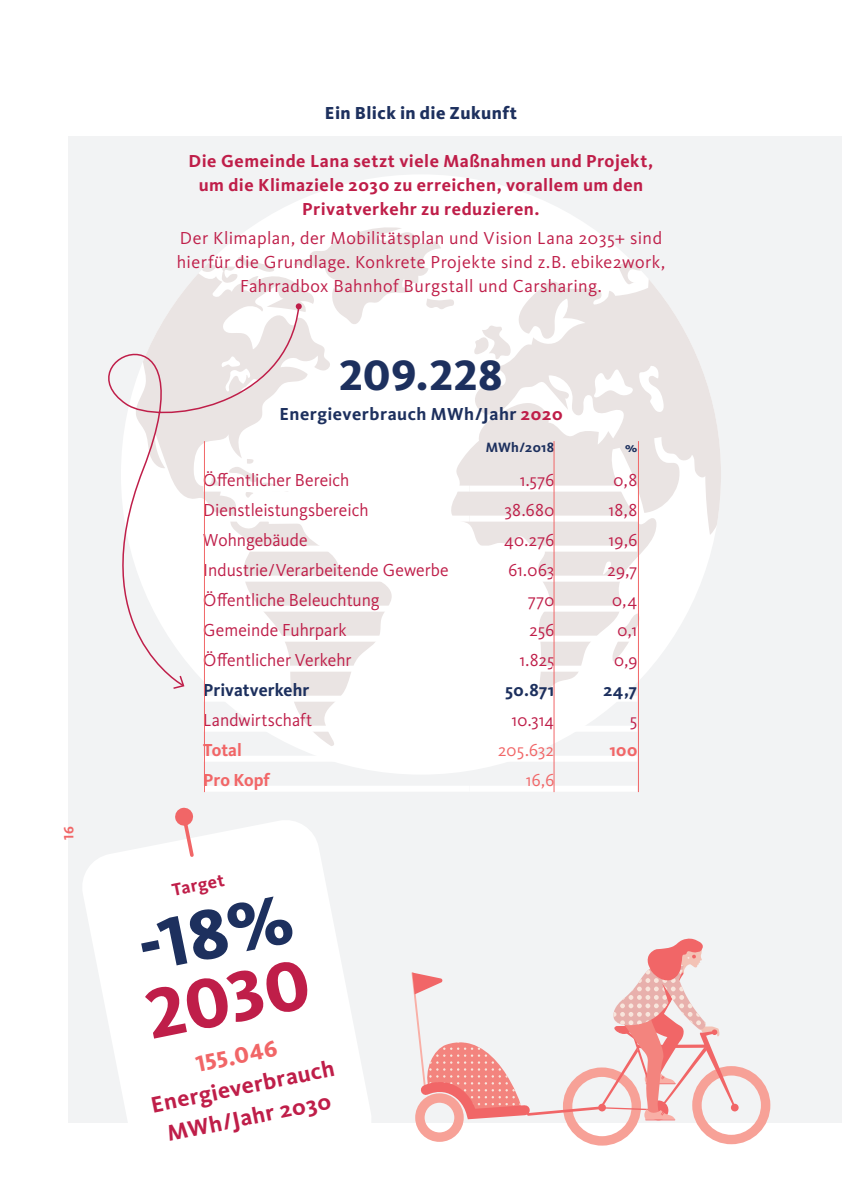
<style>
.page{position:relative;width:842px;height:1191px;background:#fff}
.page>*{position:absolute;margin:0;border:0;box-sizing:border-box;transform-origin:0 0}
.t1{font:800 72.4px "Kievit OT";color:#1d305e}
.t2{font:800 72.4px "Kievit OT";color:#bf1e49}
.t3{font:800 44px "Kievit OT";letter-spacing:.025em;color:#1d305e}
.t4{font:700 23.2px/31px "Kievit OT";color:#bf1e49;text-align:center}
.t5{font:800 23.2px "Kievit OT";color:#f16667}
.t6{font:18px/30px "Kievit OT";letter-spacing:.015em;color:#bf1e49;text-align:center}
.t7{font:700 18px/24px "Kievit OT";letter-spacing:.03em;color:#bf1e49;text-align:center}
.t8{font:700 18px "Kievit OT";letter-spacing:.025em;color:#1d305e}
.t9{font:800 18px "Kievit OT";letter-spacing:.025em;color:#1d305e}
.t10{font:700 18px/30px "Kievit OT";color:#f16667}
.t11{font:700 18px "Kievit OT";color:#1d305e}
.t12{font:18px/30px "Kievit OT";color:#f16667;text-align:right}
.t13{font:700 14px "Kievit OT";letter-spacing:.02em;color:#1d305e}
.t14{font:700 14px "Kievit OT";color:#f16667}
.s1{color:#bf1e49}
</style>
<div class="page">
<div style="left:68px;top:136px;width:774px;height:987px;background:#f2f3f4"></div>
<div style="left:563px;top:1067px;width:78px;height:78px;border:9px solid #f7a197;border-radius:50%"></div>
<div style="left:692px;top:1066px;width:78px;height:78px;border:9px solid #f7a197;border-radius:50%"></div>
<div style="left:415px;top:1093px;width:49px;height:49px;border:9px solid #f7a197;border-radius:50%"></div>
<div style="left:731px;top:1103px;width:8px;height:8px;background:#f16667;border-radius:50%"></div>
<svg style="left:411px;top:938px;width:324px;height:186px"></svg>
<div style="left:121px;top:174px;width:600px;height:600px;background:#fff;border-radius:50%"></div>
<svg style="left:202px;top:262px;width:14px;height:9px"></svg>
<svg style="left:222px;top:257px;width:52px;height:14px"></svg>
<svg style="left:618px;top:262px;width:23px;height:17px"></svg>
<svg style="left:182px;top:271px;width:210px;height:475px"></svg>
<svg style="left:451px;top:279px;width:270px;height:416px"></svg>
<div style="left:203px;top:485px;width:266px;height:6px;background:#fff"></div>
<div style="left:203px;top:515px;width:266px;height:6px;background:#fff"></div>
<div style="left:203px;top:545px;width:266px;height:6px;background:#fff"></div>
<div style="left:203px;top:575px;width:266px;height:6px;background:#fff"></div>
<div style="left:203px;top:605px;width:266px;height:6px;background:#fff"></div>
<div style="left:203px;top:635px;width:266px;height:6px;background:#fff"></div>
<div style="left:203px;top:665px;width:266px;height:6px;background:#fff"></div>
<div style="left:203px;top:695px;width:266px;height:6px;background:#fff"></div>
<div style="left:203px;top:725px;width:266px;height:6px;background:#fff"></div>
<div style="left:203px;top:755px;width:266px;height:6px;background:#fff"></div>
<div style="left:203px;top:785px;width:266px;height:6px;background:#fff"></div>
<div style="left:469px;top:485px;width:85px;height:6px;background:#fff"></div>
<div style="left:469px;top:515px;width:85px;height:6px;background:#fff"></div>
<div style="left:469px;top:545px;width:85px;height:6px;background:#fff"></div>
<div style="left:469px;top:575px;width:85px;height:6px;background:#fff"></div>
<div style="left:469px;top:605px;width:85px;height:6px;background:#fff"></div>
<div style="left:469px;top:635px;width:85px;height:6px;background:#fff"></div>
<div style="left:469px;top:665px;width:85px;height:6px;background:#fff"></div>
<div style="left:469px;top:755px;width:85px;height:6px;background:#fff"></div>
<div style="left:469px;top:785px;width:85px;height:6px;background:#fff"></div>
<div style="left:552px;top:485px;width:85px;height:6px;background:#fff"></div>
<div style="left:552px;top:515px;width:85px;height:6px;background:#fff"></div>
<div style="left:552px;top:545px;width:85px;height:6px;background:#fff"></div>
<div style="left:552px;top:575px;width:85px;height:6px;background:#fff"></div>
<div style="left:552px;top:605px;width:85px;height:6px;background:#fff"></div>
<div style="left:552px;top:635px;width:85px;height:6px;background:#fff"></div>
<div style="left:552px;top:665px;width:85px;height:6px;background:#fff"></div>
<div style="left:552px;top:695px;width:85px;height:6px;background:#fff"></div>
<div style="left:552px;top:725px;width:85px;height:6px;background:#fff"></div>
<div style="left:552px;top:755px;width:85px;height:6px;background:#fff"></div>
<div style="left:552px;top:785px;width:85px;height:6px;background:#fff"></div>
<svg style="left:108px;top:293px;width:192px;height:394px"></svg>
<svg style="left:172px;top:674px;width:13px;height:16px"></svg>
<svg style="left:293px;top:227px;width:161px;height:98px"></svg>
<svg style="left:83px;top:821px;width:288px;height:302px;fill:#fff"></svg>
<svg style="left:174px;top:807px;width:22px;height:52px"></svg>
<hr style="left:204px;top:441px;width:1px;height:351px;background:#f16667">
<hr style="left:554px;top:441px;width:1px;height:351px;background:#f16667">
<hr style="left:638px;top:441px;width:1px;height:351px;background:#f16667">
<p class="t14" style="left:60px;top:840px;width:15px;rotate:-90deg">16</p>
<p class="t9" style="left:325px;top:102px;width:194px">Ein Blick in die Zukunft</p>
<p class="t7" style="left:189px;top:149px;width:466px">Die Gemeinde Lana setzt viele Maßnahmen und Projekt, um die Klimaziele 2030 zu erreichen, vorallem um den<br>Privatverkehr zu reduzieren.</p>
<p class="t6" style="left:177px;top:226px;width:490px;line-height:24px">Der Klimaplan, der Mobilitätsplan und Vision Lana 2035+ sind hierfür die Grundlage. Konkrete Projekte sind z.B. ebike2work,<br>Fahrradbox Bahnhof Burgstall und Carsharing.</p>
<h2 class="t3" style="left:340px;top:349px;width:164px">209.228</h2>
<p class="t8" style="left:279px;top:403px;width:285px">Energieverbrauch MWh/Jahr <span class="s1">2020</span></p>
<p class="t6" style="left:203px;top:465px;width:247px;text-align:left">Öffentlicher Bereich<br>Dienstleistungsbereich<br>Wohngebäude<br>Industrie/Verarbeitende Gewerbe<br>Öffentliche Beleuchtung<br>Gemeinde Fuhrpark<br>Öffentlicher Verkehr</p>
<p class="t11" style="left:203px;top:679px;width:107px">Privatverkehr</p>
<p class="t6" style="left:203px;top:705px;width:110px">Landwirtschaft</p>
<p class="t10" style="left:203px;top:735px;width:68px">Total<br>Pro Kopf</p>
<p class="t7" style="left:170px;top:878px;width:55px;rotate:-11deg">Target</p>
<h1 class="t1" style="left:130px;top:906px;width:157px;rotate:-11deg">-18%</h1>
<h1 class="t2" style="left:140px;top:972px;width:166px;rotate:-11deg">2030</h1>
<p class="t5" style="left:193px;top:1051px;width:84px;rotate:-12deg">155.046</p>
<p class="t4" style="left:148px;top:1090px;width:188px;rotate:-12deg">Energieverbrauch<br>MWh/Jahr 2030</p>
<p class="t13" style="left:486px;top:439px;width:70px">MWh/2018</p>
<p class="t6" style="left:504px;top:465px;width:52px;text-align:right">1.576<br>38.680<br>40.276<br>61.063<br>770<br>256<br>1.825</p>
<p class="t8" style="left:505px;top:679px;width:51px">50.871</p>
<p class="t6" style="left:511px;top:705px;width:45px">10.314</p>
<p class="t12" style="left:498px;top:735px;width:58px">205.632<br>16,6</p>
<p class="t13" style="left:625px;top:439px;width:14px">%</p>
<p class="t6" style="left:608px;top:465px;width:31px">0,8<br>18,8<br>19,6<br>29,7<br>0,4<br>0,1<br>0,9</p>
<p class="t8" style="left:603px;top:679px;width:35px">24,7</p>
<p class="t6" style="left:630px;top:705px;width:9px">5</p>
<p class="t10" style="left:609px;top:735px;width:29px">100</p>
</div>
